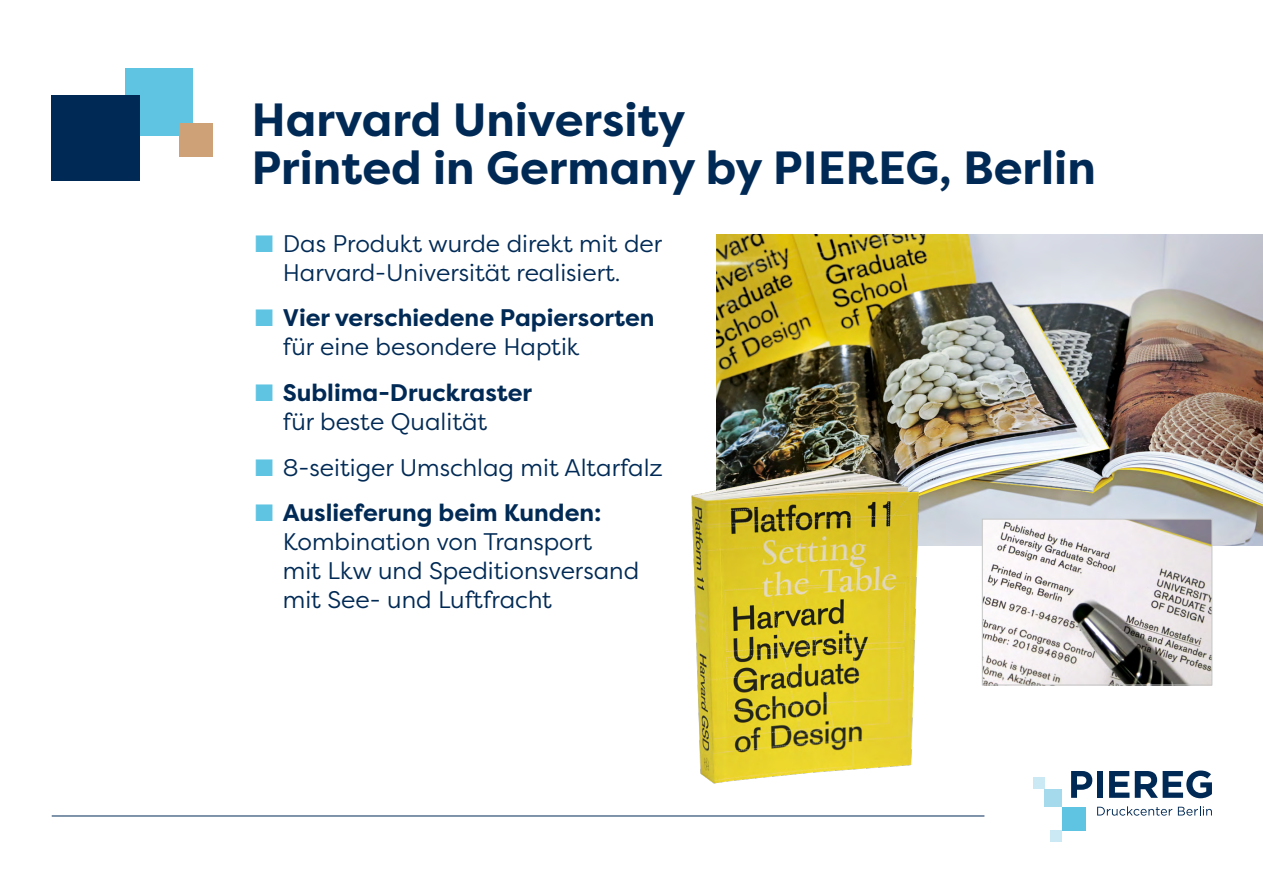
<style>
.page{position:relative;width:1263px;height:893px;background:#fff}
.page>*{position:absolute;margin:0;border:0;box-sizing:border-box;transform-origin:0 0}
.t1{font:700 46.5px/48px "Filson Pro";color:#002a55}
.t2{font:24px/28.8px "Filson Pro";color:#002a55;text-align:center}
.t3{font:700 24px/28.8px "Filson Pro";color:#002a55}
.s1{color:#5ec4e1}
.s2{font-weight:400}
.s3{font-weight:700}
</style>
<div class="page">
<div style="left:1033px;top:777px;width:11px;height:12px;background:#cbe9f5"></div>
<div style="left:1044px;top:789px;width:18px;height:18px;background:#a5daed"></div>
<div style="left:1062px;top:807px;width:24px;height:23px;background:#5ec4e1"></div>
<div style="left:1050px;top:830px;width:12px;height:12px;background:#cbe9f5"></div>
<svg style="left:1071px;top:771px;width:21px;height:27px"></svg>
<div style="left:1097px;top:771px;width:6px;height:27px;background:#002a55"></div>
<svg style="left:1109px;top:771px;width:20px;height:27px"></svg>
<svg style="left:1135px;top:770px;width:77px;height:28px"></svg>
<svg style="left:1097px;top:806px;width:75px;height:10px"></svg>
<svg style="left:1178px;top:806px;width:34px;height:10px"></svg>
<div style="left:125px;top:68px;width:68px;height:67px;background:#5ec4e1"></div>
<div style="left:179px;top:123px;width:34px;height:34px;background:#cea176"></div>
<div style="left:51px;top:96px;width:88px;height:85px;background:#002a55"></div>
<hr style="left:52px;top:816px;width:932px;height:1px;background:#002a55">
<img style="left:716px;top:235px;width:547px;height:310px">
<img style="left:691px;top:461px;width:239px;height:323px">
<img style="left:984px;top:521px;width:226px;height:162px">
<div style="left:982px;top:519px;width:230px;height:166px;border:1px solid #c5c6c6"></div>
<h1 class="t1" style="left:252px;top:96px;width:846px">Harvard University<br>Printed in Germany by PIEREG, Berlin</h1>
<p class="t2" style="left:255px;top:228px;width:409px"><span class="s1">■</span> Das Produkt wurde direkt mit der<br>Harvard-Universität realisiert.</p>
<p class="t3" style="left:283px;top:304px;width:373px;text-indent:-28px"><span class="s1">■</span> Vier verschiedene Papiersorten <span class="s2">für eine besondere Haptik</span></p>
<p class="t3" style="left:283px;top:379px;width:251px;text-indent:-28px"><span class="s1">■</span> Sublima-Druckraster <span class="s2">für beste Qualität</span></p>
<p class="t2" style="left:255px;top:452px;width:409px"><span class="s1">■</span> 8-seitiger Umschlag mit Altarfalz</p>
<p class="t2" style="left:283px;top:498px;width:358px;text-align:left;text-indent:-28px"><span class="s1">■</span> <span class="s3">Auslieferung beim Kunden:<br></span>Kombination von Transport<br>mit Lkw und Speditionsversand mit See- und Luftfracht</p>
</div>
